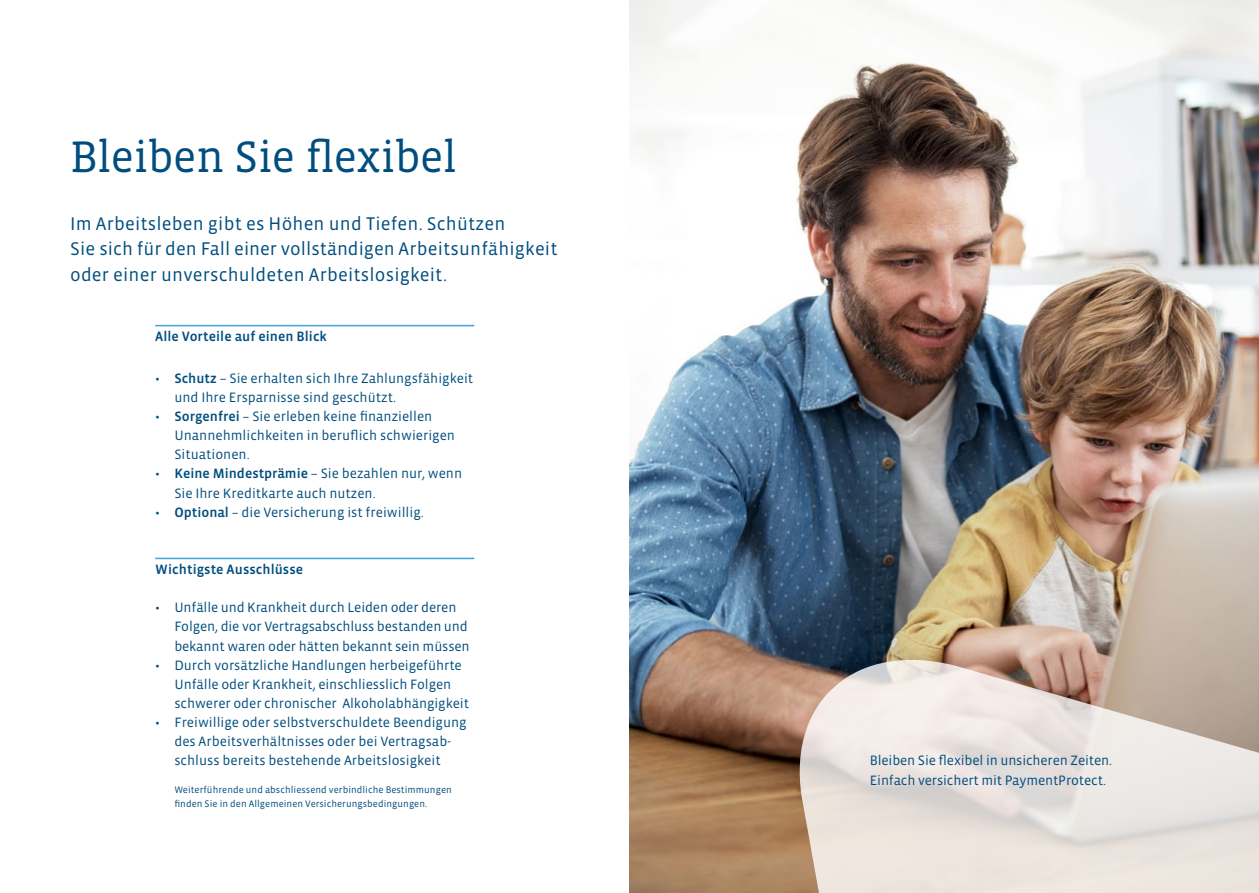
<style>
.page{position:relative;width:1259px;height:893px;background:#fff}
.page>*{position:absolute;margin:0;border:0;box-sizing:border-box;transform-origin:0 0}
.t1{font:45px "Vista Slab OT";letter-spacing:-.01em;color:#004d7e}
.t2{font:18.75px/25.5px "Vista Sans OT";letter-spacing:.01em;color:#004d7e}
.t3{font:13.8px/19.2px "Vista Sans OT";letter-spacing:-.005em;color:#004d7e}
.t4{font:13.8px/19.2px "Vista Sans OT";color:#004e7e}
.t5{font:500 13.8px "Vista Sans OT";letter-spacing:.005em;color:#004d7e}
.t6{font:9.75px/13.8px "Vista Sans OT";letter-spacing:.005em;color:#004d7e}
.s1{font-weight:500}
.s2{color:#004e7e}
.s3{font-weight:500;color:#004e7e}
</style>
<div class="page">
<img style="left:629px;top:0;width:630px;height:893px">
<svg style="left:787px;top:641px;width:472px;height:252px;background:#d9cfc7"></svg>
<hr style="left:155px;top:325px;width:319px;height:1px;background:#3ea3dc">
<hr style="left:155px;top:558px;width:319px;height:1px;background:#3ea3dc">
<h1 class="t1" style="left:70px;top:134px;width:388px">Bleiben Sie flexibel</h1>
<h2 class="t2" style="left:70px;top:211px;width:489px">Im Arbeitsleben gibt es Höhen und Tiefen. Schützen<br>Sie sich für den Fall einer vollständigen Arbeitsunfähigkeit oder einer unverschuldeten Arbeitslosigkeit.</h2>
<p class="t5" style="left:155px;top:329px;width:173px">Alle Vorteile auf einen Blick</p>
<p class="t4" style="left:174px;top:369px;width:300px;text-indent:-19px">• <span class="s1">Schutz</span> – Sie erhalten sich Ihre Zahlungsfähigkeit und Ihre Ersparnisse sind geschützt.</p>
<p class="t3" style="left:174px;top:407px;width:282px;text-indent:-19px"><span class="s2">•</span> <span class="s3">Sorgenfrei</span> <span class="s2">–</span> Sie erleben keine finanziellen<br>Unannehmlichkeiten in beruflich schwierigen<br>Situationen.</p>
<p class="t4" style="left:174px;top:464px;width:289px;text-indent:-19px">• <span class="s1">Keine Mindestprämie</span> – Sie bezahlen nur, wenn<br>Sie Ihre Kreditkarte auch nutzen.</p>
<p class="t4" style="left:155px;top:503px;width:270px">• <span class="s1">Optional</span> – die Versicherung ist freiwillig.</p>
<p class="t5" style="left:155px;top:562px;width:149px">Wichtigste Ausschlüsse</p>
<p class="t3" style="left:174px;top:598px;width:297px;text-indent:-19px">• Unfälle und Krankheit durch Leiden oder deren<br>Folgen, die vor Vertragsabschluss bestanden und bekannt waren oder hätten bekannt sein müssen</p>
<p class="t3" style="left:174px;top:656px;width:296px;text-indent:-19px">• Durch vorsätzliche Handlungen herbeigeführte<br>Unfälle oder Krankheit, einschliesslich Folgen schwerer oder chronischer Alkoholabhängigkeit</p>
<p class="t3" style="left:155px;top:713px;width:313px;text-align:center">• Freiwillige oder selbstverschuldete Beendigung des Arbeitsverhältnisses oder bei Vertragsab&shy;schluss bereits bestehende Arbeitslosigkeit</p>
<p class="t6" style="left:174px;top:783px;width:279px">Weiterführende und abschliessend verbindliche Bestimmungen finden Sie in den Allgemeinen Versicherungsbedingungen.</p>
<p class="t3" style="left:870px;top:751px;width:244px">Bleiben Sie flexibel in unsicheren Zeiten.<br>Einfach versichert mit PaymentProtect.</p>
</div>
